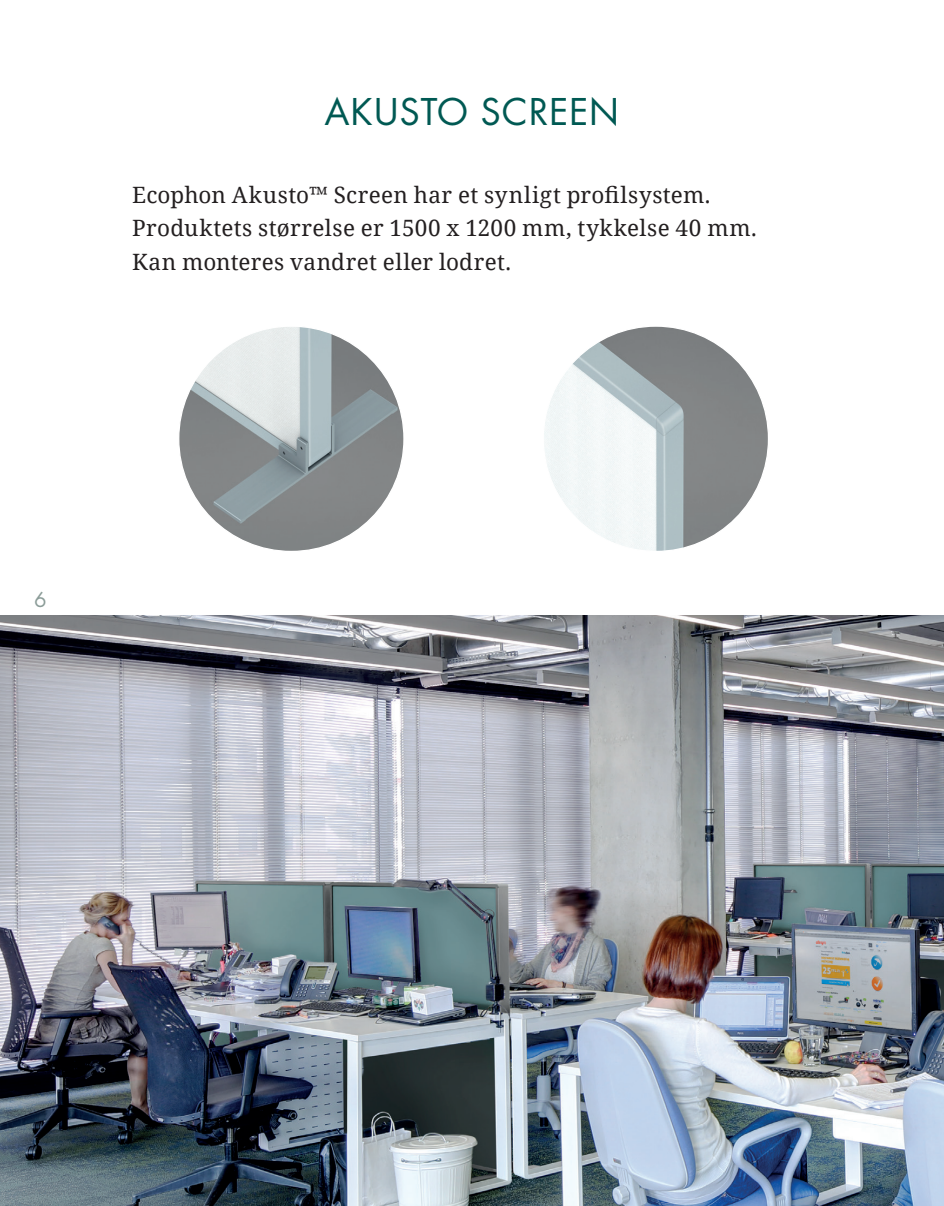
<style>
.page{position:relative;width:944px;height:1206px;background:#fff}
.page>*{position:absolute;margin:0;border:0;box-sizing:border-box;transform-origin:0 0}
.t1{font:40.5px "Futura Boo";letter-spacing:.02em;color:#005953}
.t2{font:22.5px/33.8px "Noto Serif";letter-spacing:.015em;color:#231f20}
.t3{font:22.5px "Futura Boo";color:#8b9c98}
</style>
<div class="page">
<img style="left:0;top:615px;width:944px;height:590px">
<img style="left:179px;top:326px;width:225px;height:225px;border-radius:111px">
<img style="left:543px;top:326px;width:225px;height:225px;border-radius:113px">
<h1 class="t1" style="left:325px;top:88px;width:296px">AKUSTO SCREEN</h1>
<p class="t2" style="left:132px;top:177px;width:626px">Ecophon Akusto™ Screen har et synligt profilsystem.<br>Produktets størrelse er 1500 x 1200 mm, tykkelse 40 mm.<br>Kan monteres vandret eller lodret.</p>
<p class="t3" style="left:34px;top:586px;width:14px">6</p>
</div>
